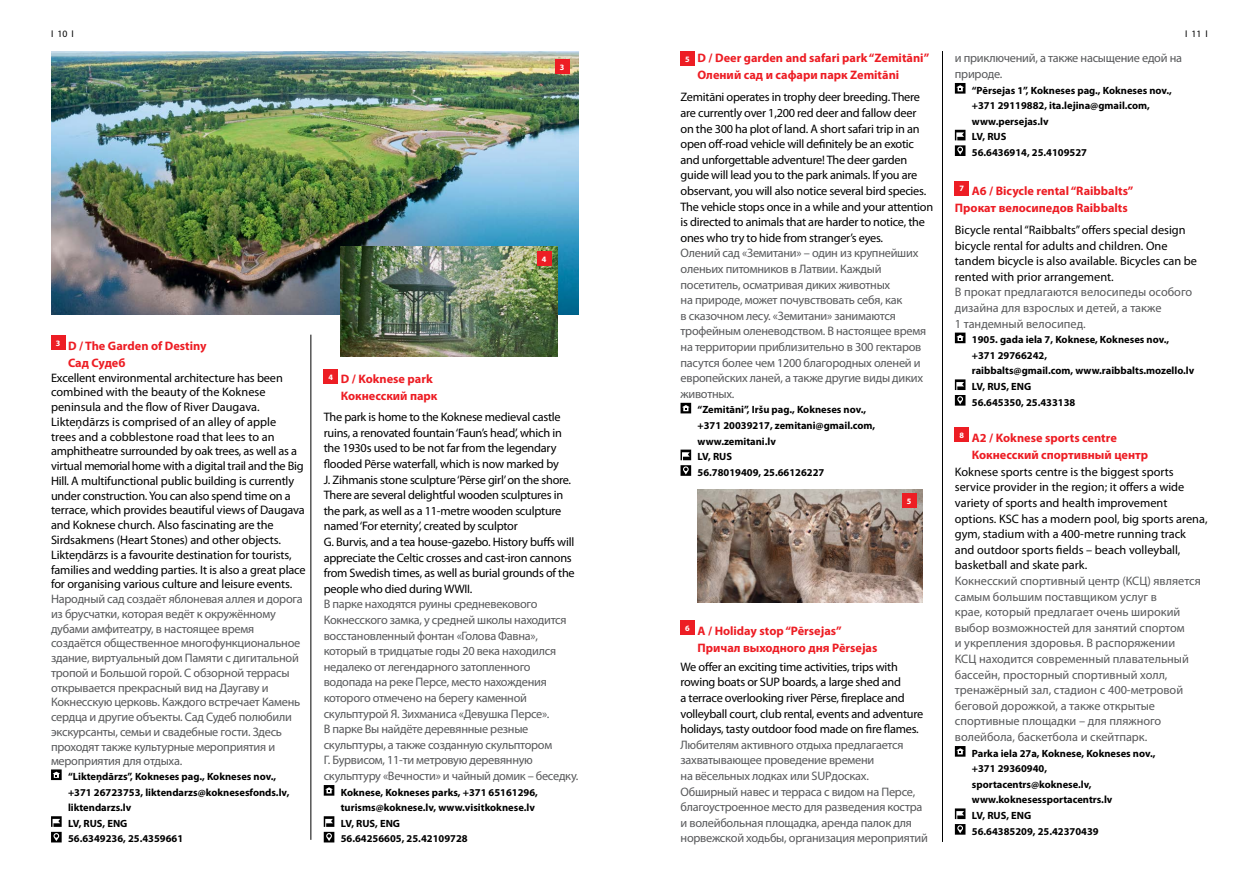
<style>
.page{position:relative;width:1259px;height:893px;background:#fff}
.page>*{position:absolute;margin:0;border:0;box-sizing:border-box;transform-origin:0 0}
.t1{font:12.3px/15.6px "Myriad Pro";letter-spacing:-.02em;color:#000}
.t2{font:12.3px/15.6px "Myriad Pro";letter-spacing:-.02em;color:#58595b}
.t3{font:12.3px/15.6px "Myriad Pro";color:#58595b}
.t4{font:12.3px/15.6px "Myriad Pro";color:#000}
.t5{font:700 12.3px/17px "Myriad Pro";color:#ed1d24}
.t6{font:700 10.5px/15.6px "Myriad Pro";color:#000}
.t7{font:9.75px "Myriad Pro";color:#000}
.t8{font:700 8.25px "Myriad Pro";color:#fff}
.s1{font-size:8.25px;color:#fff}
</style>
<div class="page">
<div style="left:680px;top:52px;width:14px;height:14px;background:#ed1d24"></div>
<svg style="left:680px;top:403px;width:11px;height:10px"></svg>
<svg style="left:680px;top:450px;width:11px;height:26px"></svg>
<div style="left:680px;top:621px;width:14px;height:14px;background:#ed1d24"></div>
<svg style="left:955px;top:83px;width:10px;height:11px"></svg>
<svg style="left:955px;top:130px;width:10px;height:26px"></svg>
<div style="left:955px;top:181px;width:14px;height:14px;background:#ed1d24"></div>
<svg style="left:955px;top:333px;width:10px;height:10px"></svg>
<svg style="left:955px;top:379px;width:10px;height:27px"></svg>
<div style="left:955px;top:428px;width:14px;height:14px;background:#ed1d24"></div>
<svg style="left:955px;top:746px;width:10px;height:11px"></svg>
<svg style="left:955px;top:808px;width:10px;height:27px"></svg>
<img style="left:51px;top:51px;width:527px;height:264px">
<div style="left:51px;top:336px;width:14px;height:14px;background:#ed1d24"></div>
<svg style="left:51px;top:769px;width:11px;height:11px"></svg>
<svg style="left:51px;top:816px;width:11px;height:26px"></svg>
<div style="left:324px;top:369px;width:14px;height:14px;background:#ed1d24"></div>
<svg style="left:324px;top:785px;width:10px;height:11px"></svg>
<svg style="left:324px;top:816px;width:10px;height:26px"></svg>
<hr style="left:310px;top:335px;width:1px;height:505px;background:#000">
<img style="left:697px;top:489px;width:226px;height:113px">
<div style="left:902px;top:494px;width:14px;height:14px;background:#ed1d24"></div>
<div style="left:555px;top:60px;width:14px;height:14px;background:#ed1d24"></div>
<hr style="left:942px;top:51px;width:1px;height:791px;background:#000">
<img style="left:340px;top:247px;width:217px;height:110px">
<div style="left:537px;top:252px;width:14px;height:14px;background:#ed1d24"></div>
<p class="t7" style="left:51px;top:28px;width:24px">I 10 I</p>
<p class="t7" style="left:1185px;top:28px;width:24px">I 11 I</p>
<p class="t5" style="left:697px;top:49px;width:233px;text-indent:-12px"><span class="s1">5</span> D / Deer garden and safari park “Zemitāni”<br>Олений сад и сафари парк Zemitāni</p>
<p class="t1" style="left:680px;top:89px;width:254px">Zemitāni operates in trophy deer breeding. There are currently over 1,200 red deer and fallow deer<br>on the 300 ha plot of land. A short safari trip in an open off-road vehicle will definitely be an exotic and unforgettable adventure! The deer garden guide will lead you to the park animals. If you are observant, you will also notice several bird species.<br>The vehicle stops once in a while and your attention is directed to animals that are harder to notice, the ones who try to hide from stranger’s eyes.</p>
<p class="t2" style="left:680px;top:245px;width:247px">Олений сад «Земитани» – один из крупнейших оленьих питомников в Латвии. Каждый посетитель, осматривая диких животных<br>на природе, может почувствовать себя, как<br>в сказочном лесу. «Земитани» занимаются трофейным оленеводством. В настоящее время на территории приблизительно в 300 гектаров пасутся более чем 1200 благородных оленей и европейских ланей, а также другие виды диких животных.</p>
<p class="t6" style="left:697px;top:402px;width:179px">“Zemitāni”, Iršu pag., Kokneses nov., +371 20039217, zemitani@gmail.com, www.zemitani.lv<br>LV, RUS<br>56.78019409, 25.66126227</p>
<p class="t2" style="left:955px;top:50px;width:229px">и приключений, а также насыщение едой на природе.</p>
<p class="t6" style="left:972px;top:82px;width:202px">“Pērsejas 1”, Kokneses pag., Kokneses nov., +371 29119882, ita.lejina@gmail.com, www.persejas.lv<br>LV, RUS<br>56.6436914, 25.4109527</p>
<p class="t5" style="left:955px;top:182px;width:180px;text-align:center"><sup>7</sup> A6 / Bicycle rental “Raibbalts”<br>Прокат велосипедов Raibbalts</p>
<p class="t4" style="left:955px;top:222px;width:244px">Bicycle rental “Raibbalts” offers special design bicycle rental for adults and children. One tandem bicycle is also available. Bicycles can be rented with prior arrangement.</p>
<p class="t3" style="left:955px;top:284px;width:239px">В прокат предлагаются велосипеды особого дизайна для взрослых и детей, а также<br>1 тандемный велосипед.</p>
<p class="t6" style="left:972px;top:332px;width:224px">1905. gada iela 7, Koknese, Kokneses nov., +371 29766242,<br>raibbalts@gmail.com, www.raibbalts.mozello.lv<br>LV, RUS, ENG<br>56.645350, 25.433138</p>
<p class="t5" style="left:972px;top:429px;width:178px;text-indent:-12px"><sup>8</sup> A2 / Koknese sports centre<br>Кокнесский спортивный центр</p>
<p class="t4" style="left:955px;top:464px;width:254px">Koknese sports centre is the biggest sports service provider in the region; it offers a wide variety of sports and health improvement options. KSC has a modern pool, big sports arena, gym, stadium with a 400-metre running track and outdoor sports fields – beach volleyball, basketball and skate park.</p>
<p class="t3" style="left:955px;top:573px;width:247px">Кокнесский спортивный центр (КСЦ) является самым большим поставщиком услуг в<br>крае, который предлагает очень широкий выбор возможностей для занятий спортом<br>и укрепления здоровья. В распоряжении<br>КСЦ находится современный плавательный бассейн, просторный спортивный холл, тренажёрный зал, стадион с 400-метровой беговой дорожкой, а также открытые спортивные площадки – для пляжного волейбола, баскетбола и скейтпарк.</p>
<p class="t6" style="left:972px;top:745px;width:185px">Parka iela 27a, Koknese, Kokneses nov., +371 29360940, sportacentrs@koknese.lv, www.koknesessportacentrs.lv<br>LV, RUS, ENG<br>56.64385209, 25.42370439</p>
<p class="t8" style="left:560px;top:61px;width:6px">3</p>
<p class="t8" style="left:542px;top:254px;width:6px">4</p>
<p class="t5" style="left:68px;top:337px;width:140px;text-indent:-12px"><sup>3</sup> D / The Garden of Destiny<br>Сад Судеб</p>
<p class="t1" style="left:51px;top:370px;width:256px;line-height:14.7px">Excellent environmental architecture has been combined with the beauty of the Koknese peninsula and the flow of River Daugava.<br>Likteņdārzs is comprised of an alley of apple<br>trees and a cobblestone road that lees to an amphitheatre surrounded by oak trees, as well as a virtual memorial home with a digital trail and the Big Hill. A multifunctional public building is currently under construction. You can also spend time on a terrace, which provides beautiful views of Daugava and Koknese church. Also fascinating are the Sirdsakmens (Heart Stones) and other objects.<br>Likteņdārzs is a favourite destination for tourists, families and wedding parties. It is also a great place for organising various culture and leisure events.</p>
<p class="t2" style="left:51px;top:591px;width:253px;line-height:14.7px">Народный сад создаёт яблоневая аллея и дорога из брусчатки, которая ведёт к окружённому дубами амфитеатру, в настоящее время создаётся общественное многофункциональное здание, виртуальный дом Памяти с дигитальной тропой и Большой горой. С обзорной террасы открывается прекрасный вид на Даугаву и Кокнесскую церковь. Каждого встречает Камень сердца и другие объекты. Сад Судеб полюбили экскурсанты, семьи и свадебные гости. Здесь проходят также культурные мероприятия и мероприятия для отдыха.</p>
<p class="t6" style="left:68px;top:768px;width:223px">“Likteņdārzs”, Kokneses pag., Kokneses nov., +371 26723753, liktendarzs@koknesesfonds.lv, liktendarzs.lv<br>LV, RUS, ENG<br>56.6349236, 25.4359661</p>
<p class="t5" style="left:341px;top:370px;width:98px;text-indent:-12px"><sup>4</sup> D / Koknese park<br>Кокнесский парк</p>
<p class="t1" style="left:324px;top:409px;width:252px">The park is home to the Koknese medieval castle ruins, a renovated fountain ‘Faun’s head’, which in the 1930s used to be not far from the legendary flooded Pērse waterfall, which is now marked by<br>J. Zihmanis stone sculpture ‘Pērse girl’ on the shore.<br>There are several delightful wooden sculptures in the park, as well as a 11-metre wooden sculpture named ‘For eternity’, created by sculptor<br>G. Burvis, and a tea house-gazebo. History buffs will appreciate the Celtic crosses and cast-iron cannons from Swedish times, as well as burial grounds of the people who died during WWII.</p>
<p class="t2" style="left:324px;top:596px;width:256px">В парке находятся руины средневекового Кокнесского замка, у средней школы находится восстановленный фонтан «Голова Фавна», который в тридцатые годы 20 века находился недалеко от легендарного затопленного водопада на реке Персе, место нахождения которого отмечено на берегу каменной скульптурой Я. Зихманиса «Девушка Персе».<br>В парке Вы найдёте деревянные резные скульптуры, а также созданную скульптором<br>Г. Бурвисом, 11-ти метровую деревянную скульптуру «Вечности» и чайный домик – беседку.</p>
<p class="t6" style="left:341px;top:784px;width:199px">Koknese, Kokneses parks, +371 65161296, turisms@koknese.lv, www.visitkoknese.lv<br>LV, RUS, ENG<br>56.64256605, 25.42109728</p>
<p class="t8" style="left:907px;top:496px;width:6px">5</p>
<p class="t5" style="left:697px;top:622px;width:181px;text-indent:-12px"><sup>6</sup> A / Holiday stop “Pērsejas”<br>Причал выходного дня Pērsejas</p>
<p class="t1" style="left:680px;top:659px;width:244px">We offer an exciting time activities, trips with rowing boats or SUP boards, a large shed and<br>a terrace overlooking river Pērse, fireplace and volleyball court, club rental, events and adventure holidays, tasty outdoor food made on fire flames.</p>
<p class="t2" style="left:680px;top:737px;width:249px">Любителям активного отдыха предлагается захватывающее проведение времени<br>на вёсельных лодках или SUPдосках.<br>Обширный навес и терраса с видом на Персе, благоустроенное место для разведения костра и волейбольная площадка, аренда палок для норвежской ходьбы, организация мероприятий</p>
</div>
